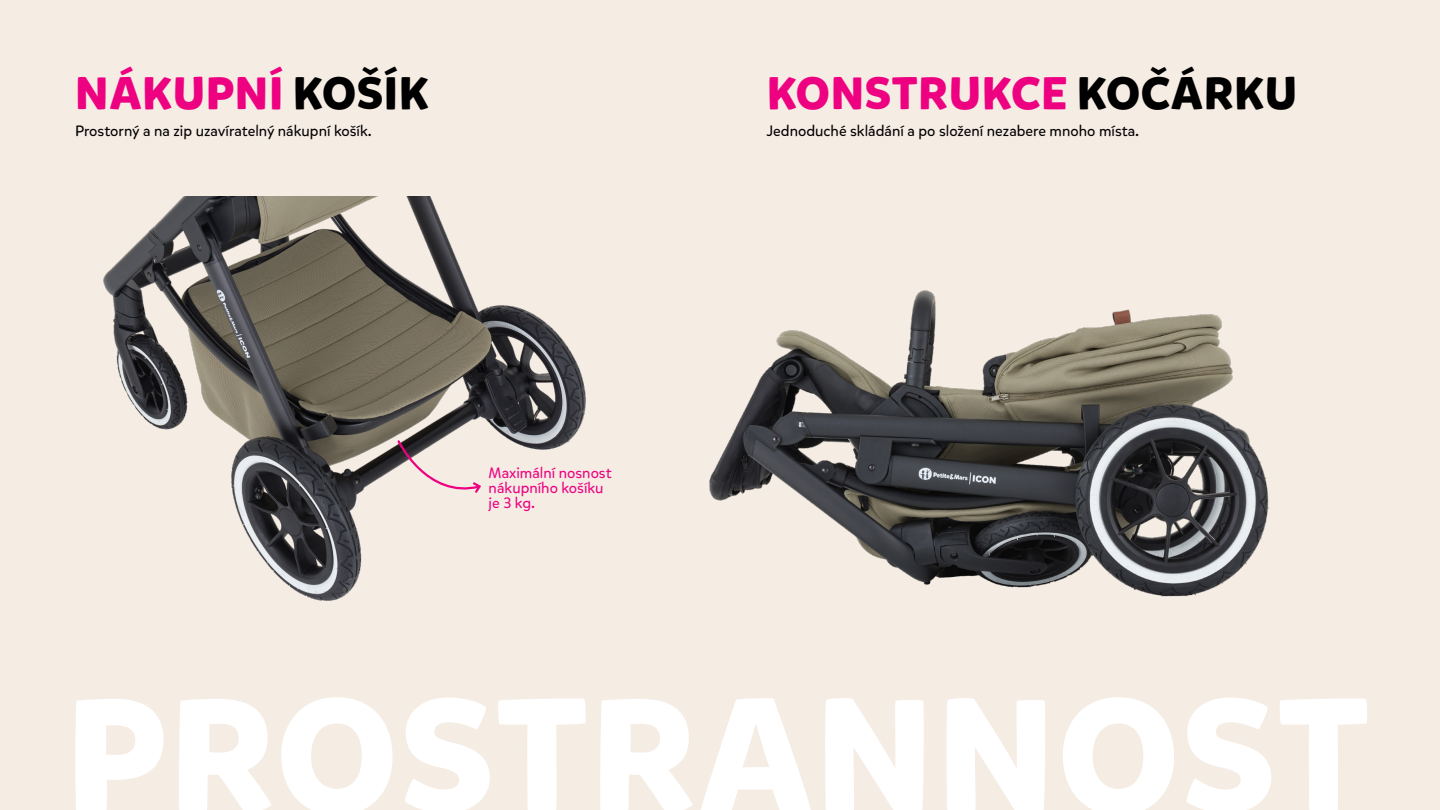
<style>
.page{position:relative;width:1440px;height:810px;background:#f5ece3}
.page>*{position:absolute;margin:0;border:0;box-sizing:border-box;transform-origin:0 0}
.t1{font:700 161.48px "Mikado";letter-spacing:.015em;color:#fff}
.t2{font:700 45.3px "Mikado";letter-spacing:.015em;color:#ed0181}
.t3{font:15px "Mikado";color:#000}
.t4{font:15px/15px "Mikado";color:#ed0181}
.s1{color:#000}
</style>
<div class="page">
<img style="left:103px;top:196px;width:483px;height:405px">
<img style="left:709px;top:290px;width:560px;height:307px">
<svg style="left:396px;top:439px;width:87px;height:61px"></svg>
<h2 class="t2" style="left:75px;top:65px;width:355px">NÁKUPNÍ <span class="s1">KOŠÍK</span></h2>
<p class="t3" style="left:75px;top:122px;width:298px">Prostorný a na zip uzavíratelný nákupní košík.</p>
<p class="t4" style="left:489px;top:465px;width:125px">Maximální nosnost nákupního košíku je 3 kg.</p>
<h2 class="t2" style="left:767px;top:65px;width:532px">KONSTRUKCE <span class="s1">KOČÁRKU</span></h2>
<p class="t3" style="left:766px;top:122px;width:374px">Jednoduché skládání a po složení nezabere mnoho místa.</p>
<h1 class="t1" style="left:65px;top:655px;width:1306px">PROSTRANNOST</h1>
</div>
